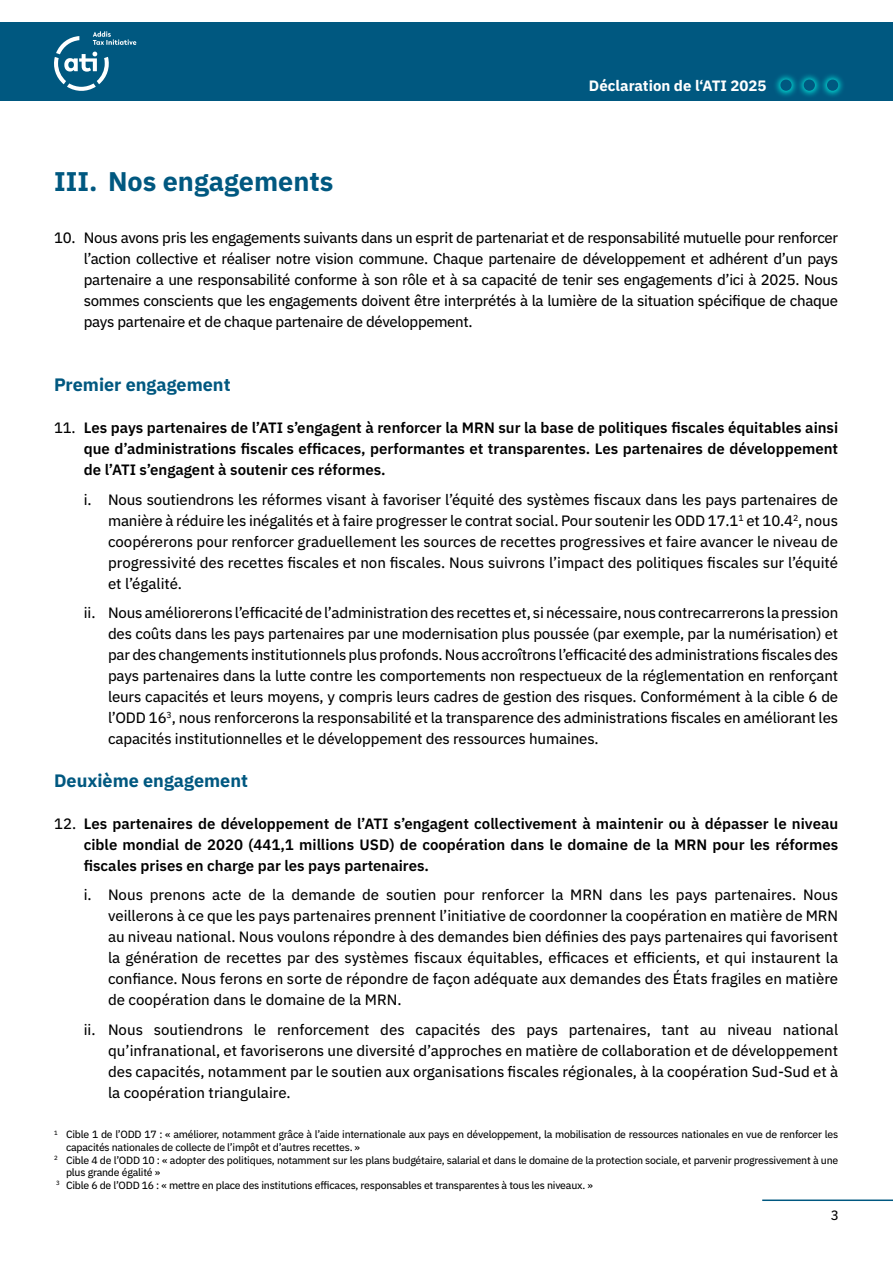
<style>
.page{position:relative;width:893px;height:1263px;background:#fff}
.page>*{position:absolute;margin:0;border:0;box-sizing:border-box;transform-origin:0 0}
.t1{font:700 27px "IBM Plex Sans";color:#005880}
.t2{font:700 18px "IBM Plex Sans";color:#005880}
.t3{font:15px/21px "IBM Plex Sans Text";color:#000;text-align:justify}
.t4{font:600 15px/21px "IBM Plex Sans";color:#000;text-align:justify}
.t5{font:700 15px "IBM Plex Sans";color:#fff}
.t6{font:13.5px "IBM Plex Sans Text";color:#000}
.t7{font:10.5px/12.6px "IBM Plex Sans Text";letter-spacing:-.02em;color:#000}
.s1{font-family:"IBM Plex Sans Text";font-weight:400}
</style>
<div class="page">
<div style="left:0;top:22px;width:893px;height:79px;background:#005880"></div>
<svg style="left:822px;top:74px;width:21px;height:22px"></svg>
<div style="left:827px;top:80px;width:11px;height:11px;background:#005880;border-radius:50%"></div>
<svg style="left:799px;top:74px;width:23px;height:22px"></svg>
<div style="left:804px;top:80px;width:11px;height:11px;background:#005880;border-radius:50%"></div>
<svg style="left:775px;top:75px;width:24px;height:21px"></svg>
<div style="left:780px;top:80px;width:12px;height:11px;background:#005880;border-radius:50%"></div>
<svg style="left:54px;top:31px;width:82px;height:60px"></svg>
<hr style="left:762px;top:1199px;width:131px;height:2px;background:#005880">
<p class="t5" style="left:589px;top:74px;width:179px">Déclaration de l‘ATI 2025</p>
<p class="t1" style="left:54px;top:160px;width:281px">III. Nos engagements</p>
<p class="t3" style="left:84px;top:226px;width:756px;text-indent:-30px">10. Nous avons pris les engagements suivants dans un esprit de partenariat et de responsabilité mutuelle pour renforcer l’action collective et réaliser notre vision commune. Chaque partenaire de développement et adhérent d’un pays partenaire a une responsabilité conforme à son rôle et à sa capacité de tenir ses engagements d’ici à 2025. Nous sommes conscients que les engagements doivent être interprétés à la lumière de la situation spécifique de chaque pays partenaire et de chaque partenaire de développement.</p>
<p class="t2" style="left:54px;top:370px;width:178px">Premier engagement</p>
<p class="t4" style="left:84px;top:416px;width:756px;text-indent:-30px"><span class="s1">11.</span> Les pays partenaires de l’ATI s’engagent à renforcer la MRN sur la base de politiques fiscales équitables ainsi que d’administrations fiscales efficaces, performantes et transparentes. Les partenaires de développement de l’ATI s’engagent à soutenir ces réformes.</p>
<p class="t3" style="left:108px;top:487px;width:732px;text-indent:-24px">i. Nous soutiendrons les réformes visant à favoriser l’équité des systèmes fiscaux dans les pays partenaires de manière à réduire les inégalités et à faire progresser le contrat social. Pour soutenir les ODD 17.1<sup>1</sup> et 10.4<sup>2</sup>, nous coopérerons pour renforcer graduellement les sources de recettes progressives et faire avancer le niveau de progressivité des recettes fiscales et non fiscales. Nous suivrons l’impact des politiques fiscales sur l’équité et l’égalité.</p>
<p class="t3" style="left:108px;top:601px;width:732px;text-indent:-24px">ii. Nous améliorerons l’efficacité de l’administration des recettes et, si nécessaire, nous contrecarrerons la pression des coûts dans les pays partenaires par une modernisation plus poussée (par exemple, par la numérisation) et par des changements institutionnels plus profonds. Nous accroîtrons l’efficacité des administrations fiscales des pays partenaires dans la lutte contre les comportements non respectueux de la réglementation en renforçant leurs capacités et leurs moyens, y compris leurs cadres de gestion des risques. Conformément à la cible 6 de l’ODD 16<sup>3</sup>, nous renforcerons la responsabilité et la transparence des administrations fiscales en améliorant les capacités institutionnelles et le développement des ressources humaines.</p>
<p class="t2" style="left:54px;top:766px;width:195px">Deuxième engagement</p>
<p class="t4" style="left:84px;top:812px;width:756px;text-indent:-30px"><span class="s1">12.</span> Les partenaires de développement de l’ATI s’engagent collectivement à maintenir ou à dépasser le niveau cible mondial de 2020 (441,1 millions USD) de coopération dans le domaine de la MRN pour les réformes fiscales prises en charge par les pays partenaires.</p>
<p class="t3" style="left:108px;top:883px;width:732px;text-indent:-24px">i. Nous prenons acte de la demande de soutien pour renforcer la MRN dans les pays partenaires. Nous veillerons à ce que les pays partenaires prennent l’initiative de coordonner la coopération en matière de MRN au niveau national. Nous voulons répondre à des demandes bien définies des pays partenaires qui favorisent la génération de recettes par des systèmes fiscaux équitables, efficaces et efficients, et qui instaurent la confiance. Nous ferons en sorte de répondre de façon adéquate aux demandes des États fragiles en matière de coopération dans le domaine de la MRN.</p>
<p class="t3" style="left:108px;top:1018px;width:732px;text-indent:-24px">ii. Nous soutiendrons le renforcement des capacités des pays partenaires, tant au niveau national qu’infranational, et favoriserons une diversité d’approches en matière de collaboration et de développement des capacités, notamment par le soutien aux organisations fiscales régionales, à la coopération Sud-Sud et à la coopération triangulaire.</p>
<p class="t7" style="left:66px;top:1127px;width:774px;text-indent:-12px"><sup>1</sup> Cible 1 de l’ODD 17 : « améliorer, notamment grâce à l’aide internationale aux pays en développement, la mobilisation de ressources nationales en vue de renforcer les capacités nationales de collecte de l’impôt et d’autres recettes. »</p>
<p class="t7" style="left:66px;top:1152px;width:774px;text-indent:-12px"><sup>2</sup> Cible 4 de l’ODD 10 : « adopter des politiques, notamment sur les plans budgétaire, salarial et dans le domaine de la protection sociale, et parvenir progressivement à une plus grande égalité »</p>
<p class="t7" style="left:56px;top:1178px;width:538px"><sup>3</sup> Cible 6 de l’ODD 16 : « mettre en place des institutions efficaces, responsables et transparentes à tous les niveaux. »</p>
<p class="t6" style="left:831px;top:1204px;width:10px">3</p>
</div>
